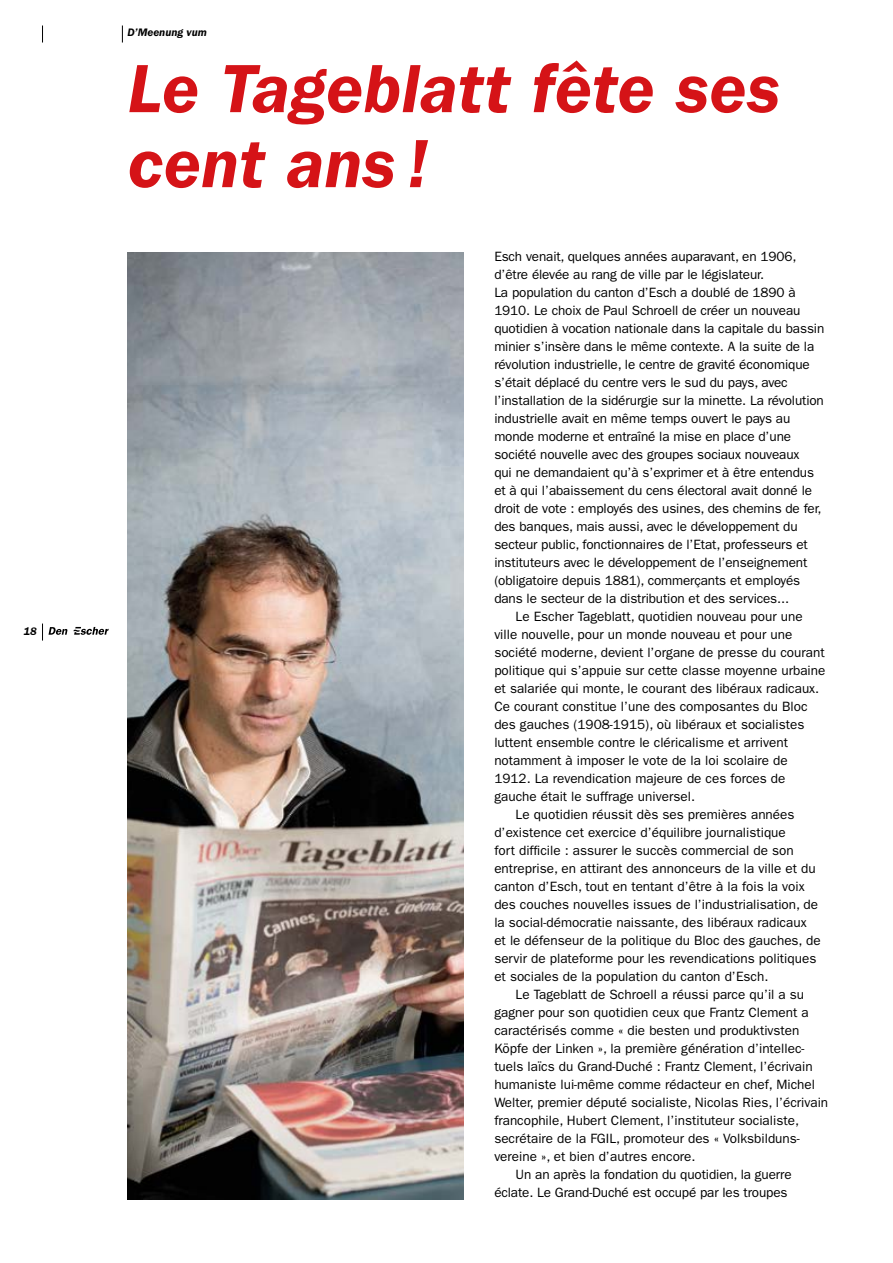
<style>
.page{position:relative;width:893px;height:1263px;background:#fff}
.page>*{position:absolute;margin:0;border:0;box-sizing:border-box;transform-origin:0 0}
.TITRE_1{font:italic 600 70.5px/75px "ITC Franklin Gothic Std";color:#d51317}
.TEXT_DE{font:13.5px/18px "ITC Franklin Gothic Std";color:#000}
.PAGE_N__LEFT{font:italic 600 11.25px "ITC Franklin Gothic Std";color:#000}
</style>
<div class="page">
<img style="left:128px;top:252px;width:336px;height:947px">
<svg style="left:42px;top:623px;width:1px;height:17px"></svg>
<svg style="left:42px;top:26px;width:1px;height:17px"></svg>
<svg style="left:122px;top:26px;width:1px;height:17px"></svg>
<svg style="left:49px;top:627px;width:18px;height:8px"></svg>
<svg style="left:74px;top:627px;width:35px;height:8px"></svg>
<p class="PAGE_N__LEFT" style="left:23px;top:625px;width:15px">18</p>
<p class="PAGE_N__LEFT" style="left:128px;top:26px;width:81px">D’Meenung vum</p>
<p class="TITRE_1" style="left:128px;top:52px;width:654px">Le Tageblatt fête ses cent ans !</p>
<p class="TEXT_DE" style="left:494px;top:248px;width:331px">Esch venait, quelques années auparavant, en 1906, d’être élevée au rang de ville par le législateur.<br>La population du canton d’Esch a doublé de 1890 à 1910. Le choix de Paul Schroell de créer un nouveau quotidien à vocation nationale dans la capitale du bassin minier s’insère dans le même contexte. A la suite de la révolution industrielle, le centre de gravité économique s’était déplacé du centre vers le sud du pays, avec l’installation de la sidérurgie sur la minette. La révolution industrielle avait en même temps ouvert le pays au monde moderne et entraîné la mise en place d’une société nouvelle avec des groupes sociaux nouveaux<br>qui ne demandaient qu’à s’exprimer et à être entendus et à qui l’abaissement du cens électoral avait donné le droit de vote : employés des usines, des chemins de fer, des banques, mais aussi, avec le développement du secteur public, fonctionnaires de l’Etat, professeurs et instituteurs avec le développement de l’enseignement (obligatoire depuis 1881), commerçants et employés dans le secteur de la distribution et des services...</p>
<p class="TEXT_DE" style="left:494px;top:608px;width:333px;text-indent:21px">Le Escher Tageblatt, quotidien nouveau pour une ville nouvelle, pour un monde nouveau et pour une société moderne, devient l’organe de presse du courant politique qui s’appuie sur cette classe moyenne urbaine et salariée qui monte, le courant des libéraux radicaux.<br>Ce courant constitue l’une des composantes du Bloc des gauches (1908-1915), où libéraux et socialistes luttent ensemble contre le cléricalisme et arrivent notamment à imposer le vote de la loi scolaire de 1912. La revendication majeure de ces forces de gauche était le suffrage universel.</p>
<p class="TEXT_DE" style="left:494px;top:806px;width:328px;text-indent:21px">Le quotidien réussit dès ses premières années d’existence cet exercice d’équilibre journalistique<br>fort difficile : assurer le succès commercial de son entreprise, en attirant des annonceurs de la ville et du canton d’Esch, tout en tentant d’être à la fois la voix des couches nouvelles issues de l’industrialisation, de la social-démocratie naissante, des libéraux radicaux et le défenseur de la politique du Bloc des gauches, de servir de plateforme pour les revendications politiques et sociales de la population du canton d’Esch.</p>
<p class="TEXT_DE" style="left:494px;top:986px;width:335px;text-indent:21px">Le Tageblatt de Schroell a réussi parce qu’il a su gagner pour son quotidien ceux que Frantz Clement a caractérisés comme « die besten und produktivsten Köpfe der Linken », la première génération d’intellec&shy;tuels laïcs du Grand-Duché : Frantz Clement, l’écrivain humaniste lui-même comme rédacteur en chef, Michel Welter, premier député socialiste, Nicolas Ries, l’écrivain francophile, Hubert Clement, l’instituteur socialiste, secrétaire de la FGIL, promoteur des « Volksbilduns&shy;vereine », et bien d’autres encore.</p>
<p class="TEXT_DE" style="left:494px;top:1166px;width:299px;text-indent:21px">Un an après la fondation du quotidien, la guerre éclate. Le Grand-Duché est occupé par les troupes</p>
</div>
